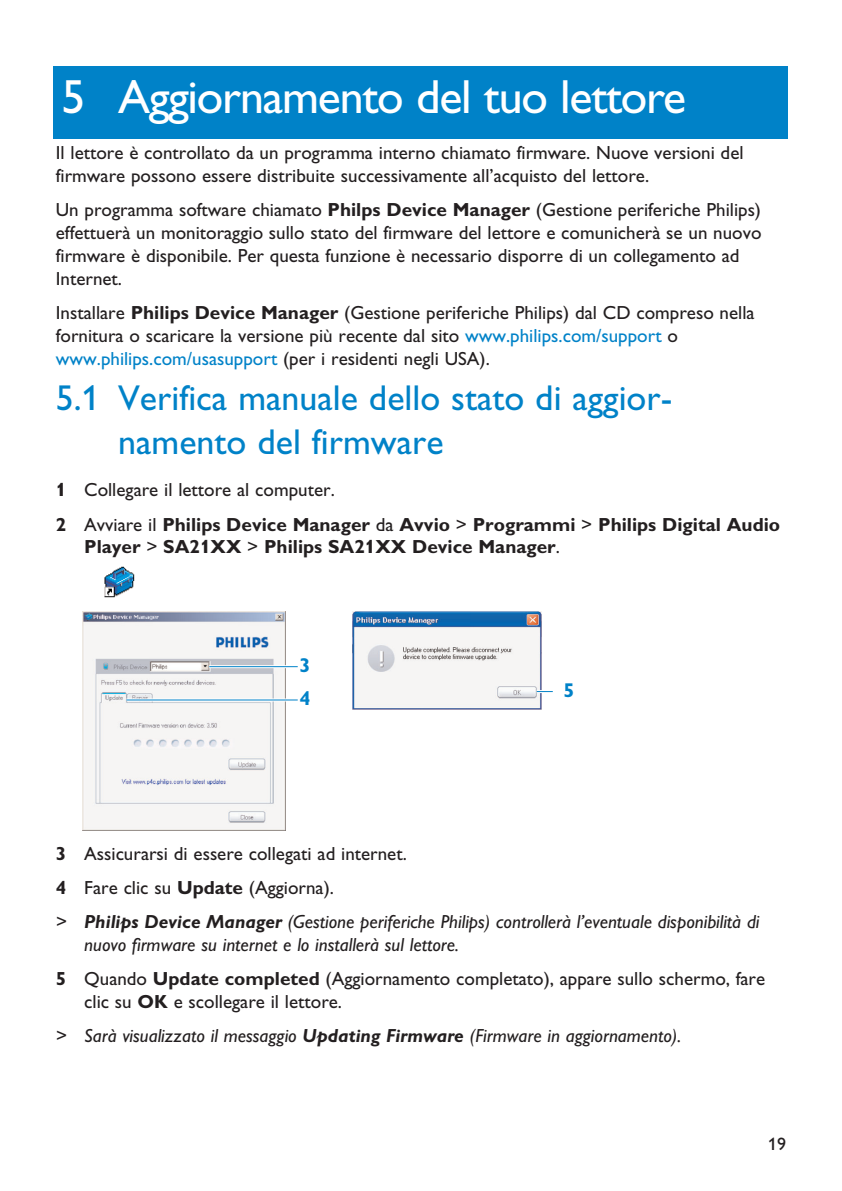
<style>
.page{position:relative;width:842px;height:1191px;background:#fff}
.page>*{position:absolute;margin:0;border:0;box-sizing:border-box;transform-origin:0 0}
.t1{font:48px "Gill Sans";letter-spacing:-.025em;color:#fff}
.t2{font:36px/43.2px "Gill Alt One";color:#0082c8}
.t3{font:700 20px/33.4px "Gill Alt One";color:#0082c8}
.t4{font:19px/22.8px "Gill Alt One";color:#231f20}
.t5{font:italic 19px/34.2px "Gill Alt One";color:#231f20}
.t6{font:700 19px/34.2px "Gill Alt One";color:#231f20}
.t7{font:18px "Gill Alt One";color:#231f20}
.s1{font-weight:700}
.s2{color:#0082c8}
.s3{font-weight:400}
.s4{font-weight:700;font-style:normal}
.s5{font-style:normal}
.s6{font-style:italic}
</style>
<div class="page">
<div style="left:54px;top:66px;width:734px;height:72px;background:#0082c8"></div>
<img style="left:104px;top:566px;width:31px;height:32px">
<img style="left:83px;top:611px;width:203px;height:219px">
<hr style="left:209px;top:665px;width:89px;height:3px;background:#fff">
<hr style="left:209px;top:666px;width:89px;height:1px;background:#0082c8">
<hr style="left:126px;top:698px;width:172px;height:3px;background:#fff">
<hr style="left:126px;top:699px;width:172px;height:1px;background:#0082c8">
<img style="left:353px;top:611px;width:189px;height:98px">
<hr style="left:537px;top:690px;width:16px;height:3px;background:#fff">
<svg style="left:537px;top:691px;width:16px;height:1px"></svg>
<h1 class="t1" style="left:62px;top:80px;width:626px">5 Aggiornamento del tuo lettore</h1>
<p class="t4" style="left:56px;top:144px;width:689px">Il lettore è controllato da un programma interno chiamato firmware. Nuove versioni del firmware possono essere distribuite successivamente all’acquisto del lettore.</p>
<p class="t4" style="left:56px;top:201px;width:707px">Un programma software chiamato <span class="s1">Philps Device Manager</span> (Gestione periferiche Philips) effettuerà un monitoraggio sullo stato del firmware del lettore e comunicherà se un nuovo firmware è disponibile. Per questa funzione è necessario disporre di un collegamento ad Internet.</p>
<p class="t4" style="left:56px;top:303px;width:700px">Installare <span class="s1">Philips Device Manager</span> (Gestione periferiche Philips) dal CD compreso nella fornitura o scaricare la versione più recente dal sito <span class="s2">www.philips.com/support</span> o <span class="s2">www.philips.com/usasupport</span> (per i residenti negli USA).</p>
<h2 class="t2" style="left:118px;top:380px;width:556px;text-indent:-62px">5.1 Verifica manuale dello stato di aggior&shy;namento del firmware</h2>
<p class="t6" style="left:56px;top:475px;width:726px">1 <span class="s3">Collegare il lettore al computer.<br></span>2 <span class="s3">Avviare il</span> Philips Device Manager <span class="s3">da</span> Avvio <span class="s3">&gt;</span> Programmi <span class="s3">&gt;</span> Philips Digital Audio</p>
<p class="t6" style="left:84px;top:532px;width:477px">Player <span class="s3">&gt;</span> SA21XX <span class="s3">&gt;</span> Philips SA21XX Device Manager<span class="s3">.</span></p>
<p class="t3" style="left:299px;top:650px;width:13px">3<br>4</p>
<p class="t3" style="left:563px;top:675px;width:13px">5</p>
<p class="t5" style="left:56px;top:838px;width:705px"><span class="s4">3</span> <span class="s5">Assicurarsi di essere collegati ad internet.<br></span><span class="s4">4</span> <span class="s5">Fare clic su</span> <span class="s4">Update</span> <span class="s5">(Aggiorna).<br></span>&gt; <span class="s1">Philips Device Manager</span> (Gestione periferiche Philips) controllerà l’eventuale disponibilità di</p>
<p class="t4" style="left:56px;top:929px;width:711px;line-height:34.2px;text-indent:28px"><span class="s6">nuovo firmware su internet e lo installerà sul lettore.<br></span><span class="s1">5</span> Quando <span class="s1">Update completed</span> (Aggiornamento completato), appare sullo schermo, fare</p>
<p class="t5" style="left:56px;top:986px;width:627px;text-indent:28px"><span class="s5">clic su</span> <span class="s4">OK</span> <span class="s5">e scollegare il lettore.<br></span>&gt; Sarà visualizzato il messaggio <span class="s1">Updating Firmware</span> (Firmware in aggiornamento).</p>
<p class="t7" style="left:768px;top:1137px;width:19px">19</p>
</div>
